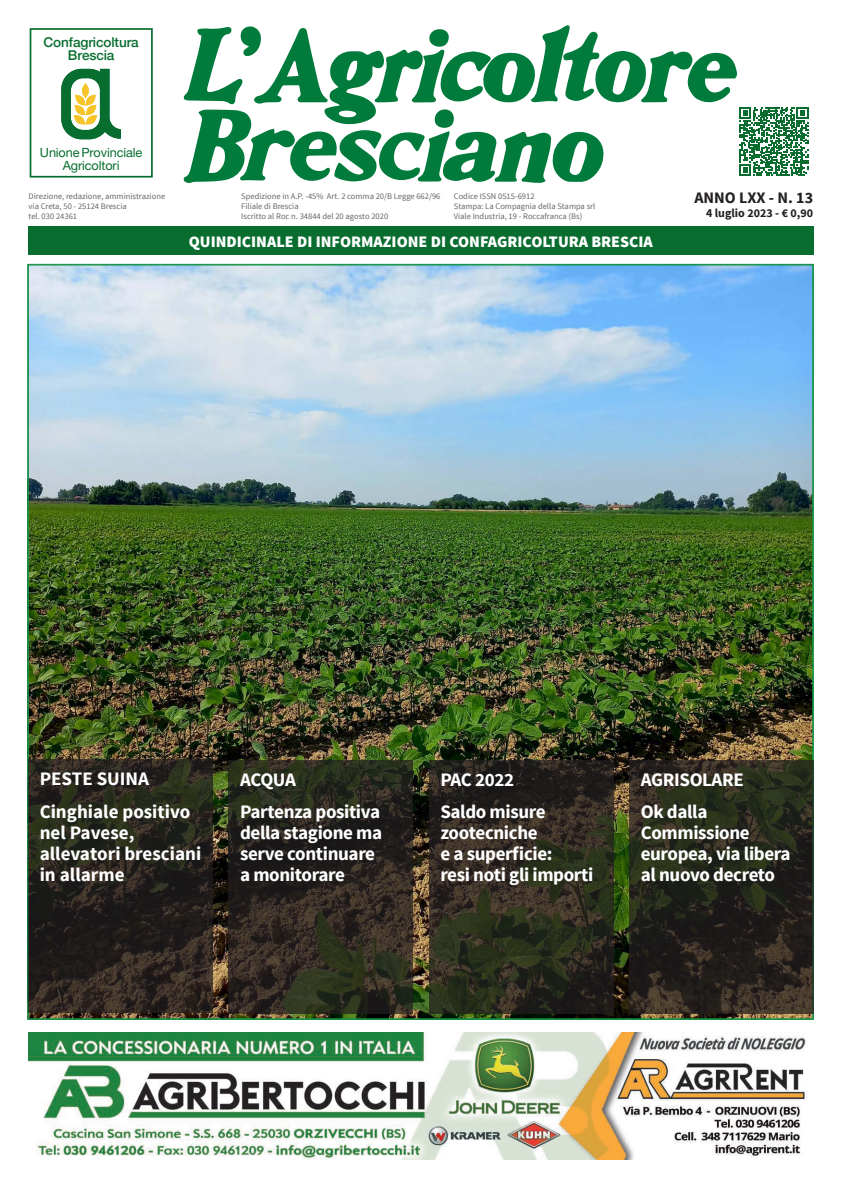
<style>
.page{position:relative;width:842px;height:1191px;background:#fff}
.page>*{position:absolute;margin:0;border:0;box-sizing:border-box;transform-origin:0 0}
.Descrizione_Sommario{font:700 19px/21px "Source Sans Pro";letter-spacing:-.02em;color:#fff}
.Descrizione_Sommario-2{font:700 19px/21px "Source Sans Pro";color:#fff}
.Testo_fascia_testata{font:900 16px "Source Sans Pro";color:#fff}
.t1{font:700 16px "Source Sans Pro";color:#231f20}
.t2{font:500 13.6px/13.6px "Helvetica Neue";letter-spacing:-.01em;color:#086e2f;text-align:center}
.t3{font:12.7px/12.7px "Helvetica Neue";letter-spacing:-.01em;color:#086e2f;text-align:center}
.t4{font:700 12px "Source Sans Pro";color:#231f20}
.indirizzi_testata{font:8.5px "Source Sans Pro";color:#666}
.indirizzi_testata_gr{font:8.5px "Source Sans Pro";color:#666}
</style>
<div class="page">
<div style="left:28px;top:227px;width:785px;height:28px;background:#086d2f"></div>
<div style="left:30px;top:28px;width:123px;height:149px;border:2px solid #086e2f"></div>
<svg style="left:61px;top:69px;width:60px;height:70px"></svg>
<svg style="left:183px;top:25px;width:625px;height:158px"></svg>
<img style="left:27px;top:264px;width:787px;height:756px">
<svg style="left:429px;top:760px;width:184px;height:253px;background:#2c2a1f"></svg>
<svg style="left:629px;top:760px;width:185px;height:253px;background:#28271d"></svg>
<svg style="left:28px;top:760px;width:185px;height:253px;background:#28241e"></svg>
<svg style="left:229px;top:760px;width:184px;height:253px;background:#2b281f"></svg>
<img style="left:28px;top:1032px;width:778px;height:127px">
<p class="t2" style="left:44px;top:34px;width:97px">Confagricoltura<br>Brescia</p>
<p class="t3" style="left:40px;top:146px;width:104px">Unione Provinciale<br>Agricoltori</p>
<p class="indirizzi_testata" style="left:29px;top:191px;width:138px">Direzione, redazione, amministrazione</p>
<p class="indirizzi_testata" style="left:29px;top:201px;width:100px">via Creta, 50 - 25124 Brescia</p>
<p class="indirizzi_testata" style="left:29px;top:211px;width:50px">tel. 030 24361</p>
<p class="indirizzi_testata" style="left:241px;top:191px;width:201px">Spedizione in A.P. -45% Art. 2 comma 20/B Legge 662/96</p>
<p class="indirizzi_testata" style="left:241px;top:201px;width:59px">Filiale di Brescia</p>
<p class="indirizzi_testata" style="left:241px;top:211px;width:148px">Iscritto al Roc n. 34844 del 20 agosto 2020</p>
<p class="indirizzi_testata_gr" style="left:454px;top:191px;width:82px">Codice ISSN 0515-6912</p>
<p class="indirizzi_testata_gr" style="left:454px;top:201px;width:143px">Stampa: La Compagnia della Stampa srl</p>
<p class="indirizzi_testata" style="left:454px;top:211px;width:130px">Viale Industria, 19 - Roccafranca (Bs)</p>
<p class="Testo_fascia_testata" style="left:189px;top:231px;width:466px">QUINDICINALE DI INFORMAZIONE DI CONFAGRICOLTURA BRESCIA</p>
<p class="t1" style="left:694px;top:187px;width:120px">ANNO LXX - N. 13</p>
<p class="t4" style="left:706px;top:205px;width:109px">4 luglio 2023 - € 0,90</p>
<p class="Descrizione_Sommario-2" style="left:40px;top:769px;width:111px">PESTE SUINA</p>
<p class="Descrizione_Sommario-2" style="left:40px;top:801px;width:163px">Cinghiale positivo nel Pavese, allevatori bresciani in allarme</p>
<p class="Descrizione_Sommario" style="left:240px;top:769px;width:57px">ACQUA</p>
<p class="Descrizione_Sommario" style="left:240px;top:802px;width:144px">Partenza positiva della stagione ma serve continuare a monitorare</p>
<p class="Descrizione_Sommario" style="left:440px;top:769px;width:75px">PAC 2022</p>
<p class="Descrizione_Sommario" style="left:440px;top:802px;width:154px">Saldo misure zootecniche<br>e a superficie:<br>resi noti gli importi</p>
<p class="Descrizione_Sommario" style="left:641px;top:769px;width:105px">AGRISOLARE</p>
<p class="Descrizione_Sommario" style="left:641px;top:802px;width:151px">Ok dalla<br>Commissione europea, via libera al nuovo decreto</p>
</div>
